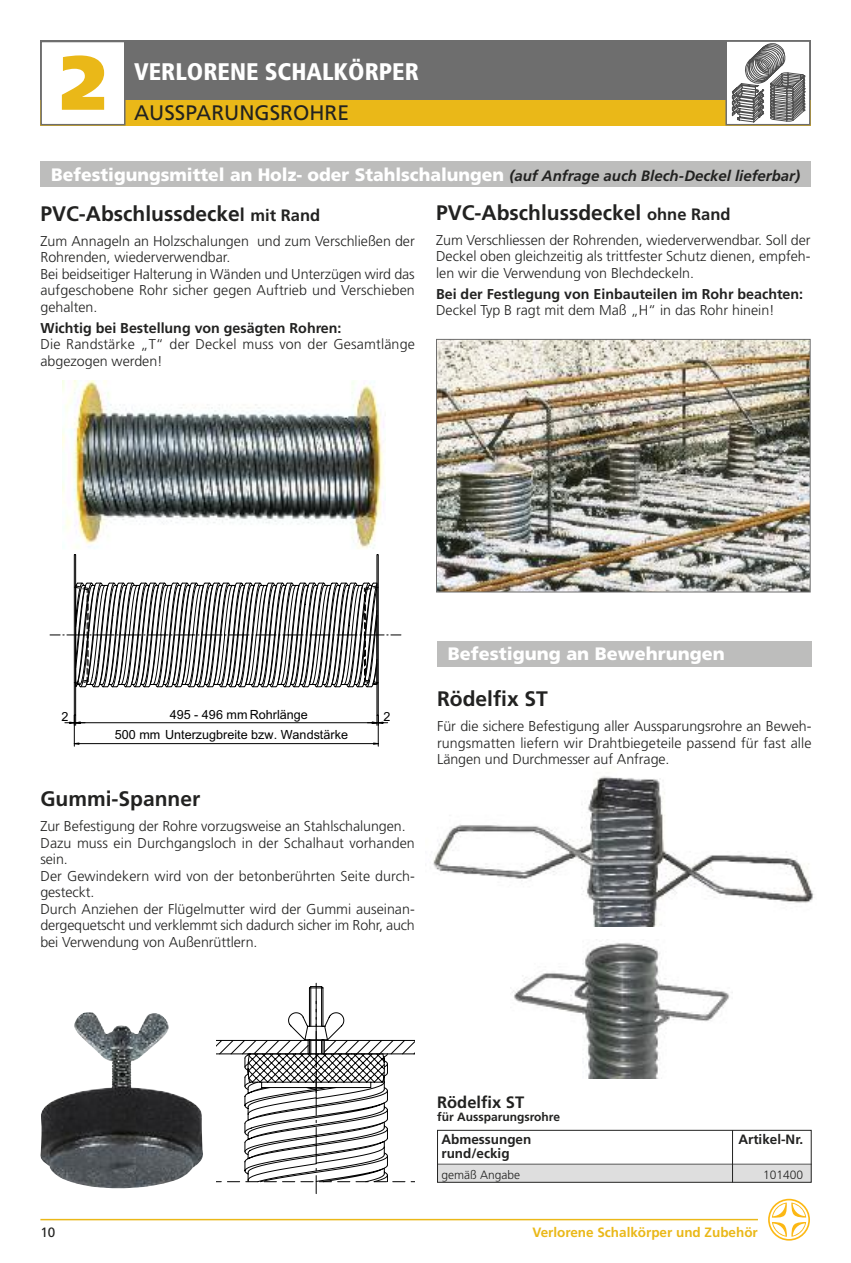
<style>
.page{position:relative;width:851px;height:1263px;background:#fff}
.page>*{position:absolute;margin:0;border:0;box-sizing:border-box;transform-origin:0 0}
.t1{font:900 76.5px "Frutiger";color:#eab818}
.t2{font:900 condensed 24px "Frutiger";color:#fff}
.t3{font:700 21px "Frutiger";color:#222221}
.t4{font:21px "Frutiger";color:#222221}
.t5{font:900 18px "Frutiger";color:#fff}
.t6{font:700 16.5px "Frutiger";color:#222221}
.t7{font:300 14.25px/16.5px "Frutiger";color:#222221}
.t8{font:700 14.25px "Frutiger";color:#222221}
.t9{font:700 13.5px "Frutiger";color:#222221}
.t10{font:700 13.5px "Frutiger";color:#eab818}
.t11{font:13.5px "Frutiger";color:#222221}
.t12{font:12.6px "Arial MT+T42+GPJOGC";color:#000}
.t13{font:700 12px "Frutiger";color:#222221}
.t14{font:300 12px "Frutiger";color:#222221}
.s1{font-weight:700;font-style:italic;font-size:15px;color:#222221}
.s2{font-size:18px}
.s3{font-size:16.5px}
</style>
<div class="page">
<svg style="left:768px;top:1199px;width:41px;height:41px"></svg>
<hr style="left:40px;top:1219px;width:717px;height:1px;background:#eab818">
<div style="left:40px;top:40px;width:770px;height:60px;background:#6e6e6e"></div>
<div style="left:40px;top:100px;width:770px;height:25px;background:#eab818"></div>
<div style="left:726px;top:42px;width:82px;height:82px;background:#fff"></div>
<svg style="left:731px;top:43px;width:73px;height:79px"></svg>
<div style="left:725px;top:40px;width:85px;height:85px;border:2px solid #6e6e6e"></div>
<div style="left:42px;top:42px;width:82px;height:82px;background:#fff"></div>
<div style="left:40px;top:41px;width:85px;height:84px;border:2px solid #6e6e6e"></div>
<div style="left:40px;top:162px;width:770px;height:25px;background:#bdbdbc"></div>
<img style="left:40px;top:1012px;width:163px;height:176px">
<img style="left:63px;top:381px;width:321px;height:168px">
<img style="left:438px;top:341px;width:370px;height:249px">
<div style="left:436px;top:339px;width:374px;height:253px;border:1px solid #6e6e6e"></div>
<svg style="left:50px;top:554px;width:351px;height:192px"></svg>
<svg style="left:216px;top:983px;width:199px;height:210px"></svg>
<img style="left:433px;top:776px;width:381px;height:150px">
<img style="left:510px;top:939px;width:220px;height:139px">
<div style="left:437px;top:641px;width:374px;height:25px;background:#bdbdbc"></div>
<hr style="left:437px;top:1164px;width:374px;height:1px;background:#222221">
<div style="left:437px;top:1165px;width:374px;height:17px;background:#dedede"></div>
<div style="left:437px;top:1130px;width:374px;height:53px;border:1px solid #222221"></div>
<hr style="left:732px;top:1130px;width:1px;height:52px;background:#222221">
<h1 class="t1" style="left:60px;top:52px;width:47px">2</h1>
<h2 class="t2" style="left:134px;top:61px;width:286px">VERLORENE SCHALKÖRPER</h2>
<h3 class="t4" style="left:134px;top:104px;width:216px">AUSSPARUNGSROHRE</h3>
<p class="t5" style="left:51px;top:167px;width:750px">Befestigungsmittel an Holz- oder Stahlschalungen <span class="s1">(auf Anfrage auch Blech-Deckel lieferbar)</span></p>
<h3 class="t3" style="left:40px;top:205px;width:281px">PVC-Abschlussdecke<span class="s2">l</span> <span class="s3">mit Rand</span></h3>
<p class="t7" style="left:40px;top:234px;width:376px">Zum Annageln an Holzschalungen und zum Verschließen der Rohrenden, wiederverwendbar.<br>Bei beidseitiger Halterung in Wänden und Unterzügen wird das aufgeschobene Rohr sicher gegen Auftrieb und Verschieben gehalten.</p>
<p class="t8" style="left:40px;top:322px;width:302px">Wichtig bei Bestellung von gesägten Rohren:</p>
<p class="t7" style="left:40px;top:337px;width:376px">Die Randstärke „T“ der Deckel muss von der Gesamtlänge abgezogen werden!</p>
<h3 class="t3" style="left:436px;top:204px;width:296px">PVC-Abschlussdeckel <span class="s3">ohne Rand</span></h3>
<p class="t7" style="left:436px;top:233px;width:376px;text-align:justify">Zum Verschliessen der Rohrenden, wiederverwendbar. Soll der Deckel oben gleichzeitig als trittfester Schutz dienen, empfeh&shy;len wir die Verwendung von Blechdeckeln.</p>
<p class="t8" style="left:436px;top:288px;width:368px">Bei der Festlegung von Einbauteilen im Rohr beachten:</p>
<p class="t7" style="left:436px;top:303px;width:340px">Deckel Typ B ragt mit dem Maß „H“ in das Rohr hinein!</p>
<p class="t12" style="left:62px;top:708px;width:8px">2</p>
<p class="t12" style="left:170px;top:707px;width:140px">495 - 496 mm Rohrlänge</p>
<p class="t12" style="left:383px;top:708px;width:8px">2</p>
<p class="t12" style="left:115px;top:726px;width:235px">500 mm Unterzugbreite bzw. Wandstärke</p>
<h3 class="t3" style="left:40px;top:790px;width:161px">Gummi-Spanner</h3>
<p class="t7" style="left:40px;top:819px;width:376px">Zur Befestigung der Rohre vorzugsweise an Stahlschalungen.<br>Dazu muss ein Durchgangsloch in der Schalhaut vorhanden sein.<br>Der Gewindekern wird von der betonberührten Seite durch&shy;gesteckt.<br>Durch Anziehen der Flügelmutter wird der Gummi auseinan&shy;dergequetscht und verklemmt sich dadurch sicher im Rohr, auch bei Verwendung von Außenrüttlern.</p>
<p class="t5" style="left:447px;top:647px;width:278px">Befestigung an Bewehrungen</p>
<h3 class="t3" style="left:437px;top:690px;width:112px">Rödelfix ST</h3>
<p class="t7" style="left:437px;top:719px;width:376px;text-align:justify">Für die sichere Befestigung aller Aussparungsrohre an Beweh&shy;rungsmatten liefern wir Drahtbiegeteile passend für fast alle Längen und Durchmesser auf Anfrage.</p>
<p class="t6" style="left:437px;top:1095px;width:88px">Rödelfix ST</p>
<p class="t13" style="left:437px;top:1112px;width:124px">für Aussparungsrohre</p>
<p class="t9" style="left:441px;top:1134px;width:91px">Abmessungen</p>
<p class="t9" style="left:738px;top:1134px;width:66px">Artikel-Nr.</p>
<p class="t9" style="left:441px;top:1147px;width:70px">rund/eckig</p>
<p class="t14" style="left:441px;top:1169px;width:80px">gemäß Angabe</p>
<p class="t14" style="left:763px;top:1169px;width:41px">101400</p>
<p class="t11" style="left:40px;top:1227px;width:16px">10</p>
<p class="t10" style="left:532px;top:1227px;width:227px">Verlorene Schalkörper und Zubehör</p>
</div>
